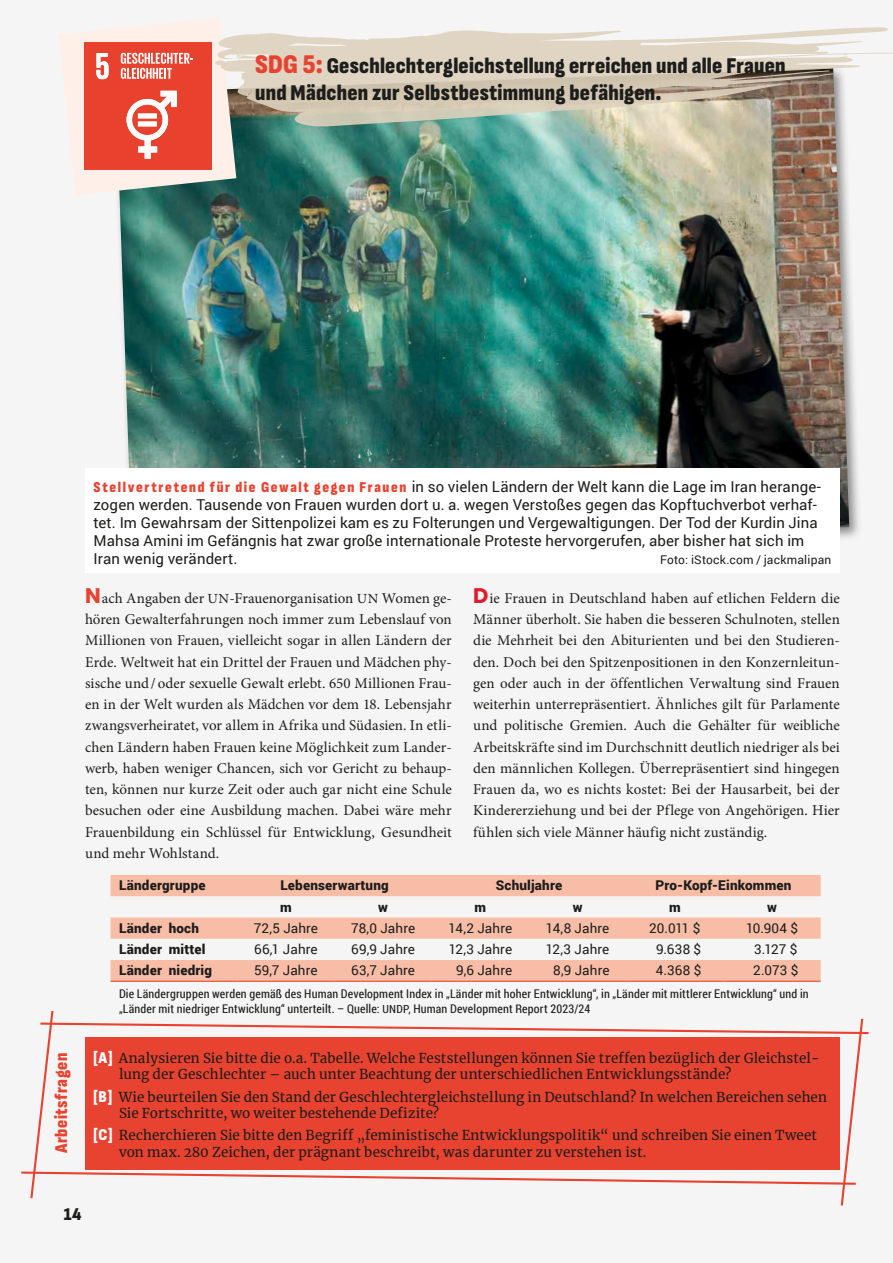
<style>
.page{position:relative;width:893px;height:1263px;background:#f5f5f5}
.page>*{position:absolute;margin:0;border:0;box-sizing:border-box;transform-origin:0 0}
.t1{font:22.5px/27px "Sofia Sans Condensed";letter-spacing:.01em;color:#1d1d1b}
.t2{font:18px "Sofia Sans Condensed";letter-spacing:.03em;color:#e84330}
.t3{font:18px "Sofia Sans Condensed";color:#1d1d1b}
.t4{font:15px/21.3px "Minion Pro";letter-spacing:.005em;color:#1d1d1b;text-align:justify}
.t5{font:15px/18px "Roboto";letter-spacing:.01em;color:#1d1d1b}
.t6{font:13.5px/16.2px "Merriweather";letter-spacing:.01em;color:#1d1d1b}
.t7{font:13.5px "Roboto";letter-spacing:.005em;color:#1d1d1b}
.t8{font:900 13.5px "Roboto";letter-spacing:.015em;color:#1d1d1b}
.t9{font:12px/14.4px "Roboto Condensed";letter-spacing:.015em;color:#1d1d1b}
.t10{font:12px "Roboto";letter-spacing:.015em;color:#1d1d1b}
.s1{font-size:27px;color:#e84330}
.s2{font-family:"Sofia Sans Condensed";color:#e84330}
.s3{font-family:"Poppins";font-weight:700;font-size:21px;color:#e84330}
.s4{font-size:13.95px}
.s5{font-family:"Poppins";font-weight:700;font-size:21px;color:#df1a2c}
.s6{font-size:11.1px}
.s7{font-family:"Sofia Sans Condensed";font-size:16.5px;color:#fff}
</style>
<div class="page">
<img style="left:118px;top:128px;width:731px;height:410px">
<svg style="left:111px;top:875px;width:710px;height:106px;fill:#f8bda7"></svg>
<hr style="left:335px;top:981px;width:97px;height:1px;background:#e84330">
<hr style="left:432px;top:981px;width:97px;height:1px;background:#e84330">
<hr style="left:529px;top:981px;width:97px;height:1px;background:#e84330">
<hr style="left:626px;top:981px;width:97px;height:1px;background:#e84330">
<hr style="left:723px;top:981px;width:98px;height:1px;background:#e84330">
<hr style="left:111px;top:981px;width:126px;height:1px;background:#e84330">
<hr style="left:237px;top:981px;width:98px;height:1px;background:#e84330">
<div style="left:85px;top:468px;width:755px;height:104px;background:#fff"></div>
<svg style="left:59px;top:18px;width:177px;height:177px"></svg>
<hr style="left:138px;top:114px;width:19px;height:4px;background:#fff">
<hr style="left:138px;top:122px;width:19px;height:4px;background:#fff">
<svg style="left:21px;top:1010px;width:848px;height:196px"></svg>
<svg style="left:215px;top:27px;width:678px;height:101px"></svg>
<h1 class="t1" style="left:255px;top:52px;width:532px"><span class="s1">SDG 5:</span> Geschlechtergleichstellung erreichen und alle Frauen und Mädchen zur Selbstbestimmung befähigen.</h1>
<p class="t5" style="left:94px;top:477px;width:728px"><span class="s2">Stellvertretend für die Gewalt gegen Frauen</span> in so vielen Ländern der Welt kann die Lage im Iran herange&shy;zogen werden. Tausende von Frauen wurden dort u. a. wegen Verstoßes gegen das Kopftuchverbot verhaf&shy;tet. Im Gewahrsam der Sittenpolizei kam es zu Folterungen und Vergewaltigungen. Der Tod der Kurdin Jina Mahsa Amini im Gefängnis hat zwar große internationale Proteste hervorgerufen, aber bisher hat sich im Iran wenig verändert.</p>
<p class="t10" style="left:660px;top:551px;width:173px">Foto: iStock.com / jackmalipan</p>
<p class="t4" style="left:85px;top:587px;width:368px"><span class="s3">N</span>ach Angaben der <span class="s4">UN</span>-Frauenorganisation <span class="s4">UN</span> Women ge&shy;hören Gewalt erfahrungen noch immer zum Lebenslauf von Millionen von Frauen, vielleicht sogar in allen Ländern der Erde. Weltweit hat ein Drittel der Frauen und Mädchen phy&shy;sische und/oder sexuelle Gewalt erlebt. 650 Millionen Frau&shy;en in der Welt wurden als Mädchen vor dem 18. Lebensjahr zwangsverheiratet, vor allem in Afrika und Südasien. In etli&shy;chen Ländern haben Frauen keine Möglichkeit zum Lander&shy;werb, haben weniger Chancen, sich vor Gericht zu behaup&shy;ten, können nur kurze Zeit oder auch gar nicht eine Schule besuchen oder eine Ausbildung machen. Dabei wäre mehr Frauenbildung ein Schlüssel für Entwicklung, Gesundheit und mehr Wohlstand.</p>
<p class="t4" style="left:473px;top:587px;width:368px"><span class="s5">D</span>ie Frauen in Deutschland haben auf etlichen Feldern die Männer überholt. Sie haben die besseren Schulnoten, stellen die Mehrheit bei den Abiturienten und bei den Studieren&shy;den. Doch bei den Spitzenpositionen in den Konzernleitun&shy;gen oder auch in der öffentlichen Verwaltung sind Frauen weiterhin unterrepräsentiert. Ähnliches gilt für Parlamente und politische Gremien. Auch die Gehälter für weibliche Arbeits kräfte sind im Durchschnitt deutlich niedriger als bei den männlichen Kollegen. Überrepräsentiert sind hingegen Frauen da, wo es nichts kostet: Bei der Hausarbeit, bei der Kindererziehung und bei der Pflege von Angehörigen. Hier fühlen sich viele Männer häufig nicht zuständig.</p>
<p class="t2" style="left:52px;top:1153px;width:102px;rotate:-90deg">Arbeitsfragen</p>
<p class="t8" style="left:119px;top:876px;width:88px">Ländergruppe</p>
<p class="t8" style="left:280px;top:876px;width:110px">Lebenserwartung</p>
<p class="t8" style="left:496px;top:876px;width:68px">Schuljahre</p>
<p class="t8" style="left:655px;top:876px;width:138px">Pro-Kopf-Einkommen</p>
<p class="t8" style="left:280px;top:897px;width:13px">m</p>
<p class="t8" style="left:378px;top:897px;width:11px">w</p>
<p class="t8" style="left:475px;top:897px;width:13px">m</p>
<p class="t8" style="left:573px;top:897px;width:11px">w</p>
<p class="t8" style="left:669px;top:897px;width:13px">m</p>
<p class="t8" style="left:767px;top:897px;width:11px">w</p>
<p class="t8" style="left:119px;top:918px;width:81px">Länder hoch</p>
<p class="t7" style="left:254px;top:919px;width:66px">72,5 Jahre</p>
<p class="t7" style="left:351px;top:919px;width:66px">78,0 Jahre</p>
<p class="t7" style="left:449px;top:919px;width:65px">14,2 Jahre</p>
<p class="t7" style="left:546px;top:919px;width:65px">14,8 Jahre</p>
<p class="t7" style="left:649px;top:919px;width:53px">20.011 $</p>
<p class="t7" style="left:746px;top:919px;width:54px">10.904 $</p>
<p class="t8" style="left:119px;top:940px;width:88px">Länder mittel</p>
<p class="t7" style="left:254px;top:940px;width:65px">66,1 Jahre</p>
<p class="t7" style="left:351px;top:940px;width:65px">69,9 Jahre</p>
<p class="t7" style="left:449px;top:940px;width:65px">12,3 Jahre</p>
<p class="t7" style="left:546px;top:940px;width:65px">12,3 Jahre</p>
<p class="t7" style="left:656px;top:940px;width:47px">9.638 $</p>
<p class="t7" style="left:754px;top:940px;width:45px">3.127 $</p>
<p class="t8" style="left:119px;top:961px;width:95px">Länder niedrig</p>
<p class="t7" style="left:254px;top:961px;width:65px">59,7 Jahre</p>
<p class="t7" style="left:351px;top:961px;width:65px">63,7 Jahre</p>
<p class="t7" style="left:456px;top:961px;width:58px">9,6 Jahre</p>
<p class="t7" style="left:553px;top:961px;width:58px">8,9 Jahre</p>
<p class="t7" style="left:656px;top:961px;width:47px">4.368 $</p>
<p class="t7" style="left:753px;top:961px;width:47px">2.073 $</p>
<p class="t9" style="left:119px;top:986px;width:691px">Die Ländergruppen werden gemäß des Human Development Index in „Länder mit hoher Entwicklung“, in „Länder mit mittlerer Entwicklung“ und in „Länder mit niedriger Entwicklung“ unterteilt. – Quelle: <span class="s6">UNDP</span>, Human Development Report 2023/24</p>
<p class="t6" style="left:119px;top:1049px;width:702px;text-indent:-26px"><span class="s7">[A]</span> Analysieren Sie bitte die o.a. Tabelle. Welche Feststellungen können Sie treffen bezüglich der Gleichstel&shy;lung der Geschlechter – auch unter Beachtung der unterschiedlichen Entwicklungsstände?</p>
<p class="t6" style="left:119px;top:1088px;width:709px;text-indent:-26px"><span class="s7">[B]</span> Wie beurteilen Sie den Stand der Geschlechtergleichstellung in Deutschland? In welchen Bereichen sehen<br>Sie Fortschritte, wo weiter bestehende Defizite?</p>
<p class="t6" style="left:119px;top:1127px;width:700px;text-indent:-26px"><span class="s7">[C]</span> Recherchieren Sie bitte den Begriff „feministische Entwicklungspolitik“ und schreiben Sie einen Tweet von max. 280 Zeichen, der prägnant beschreibt, was darunter zu verstehen ist.</p>
<p class="t3" style="left:64px;top:1205px;width:19px">14</p>
</div>
